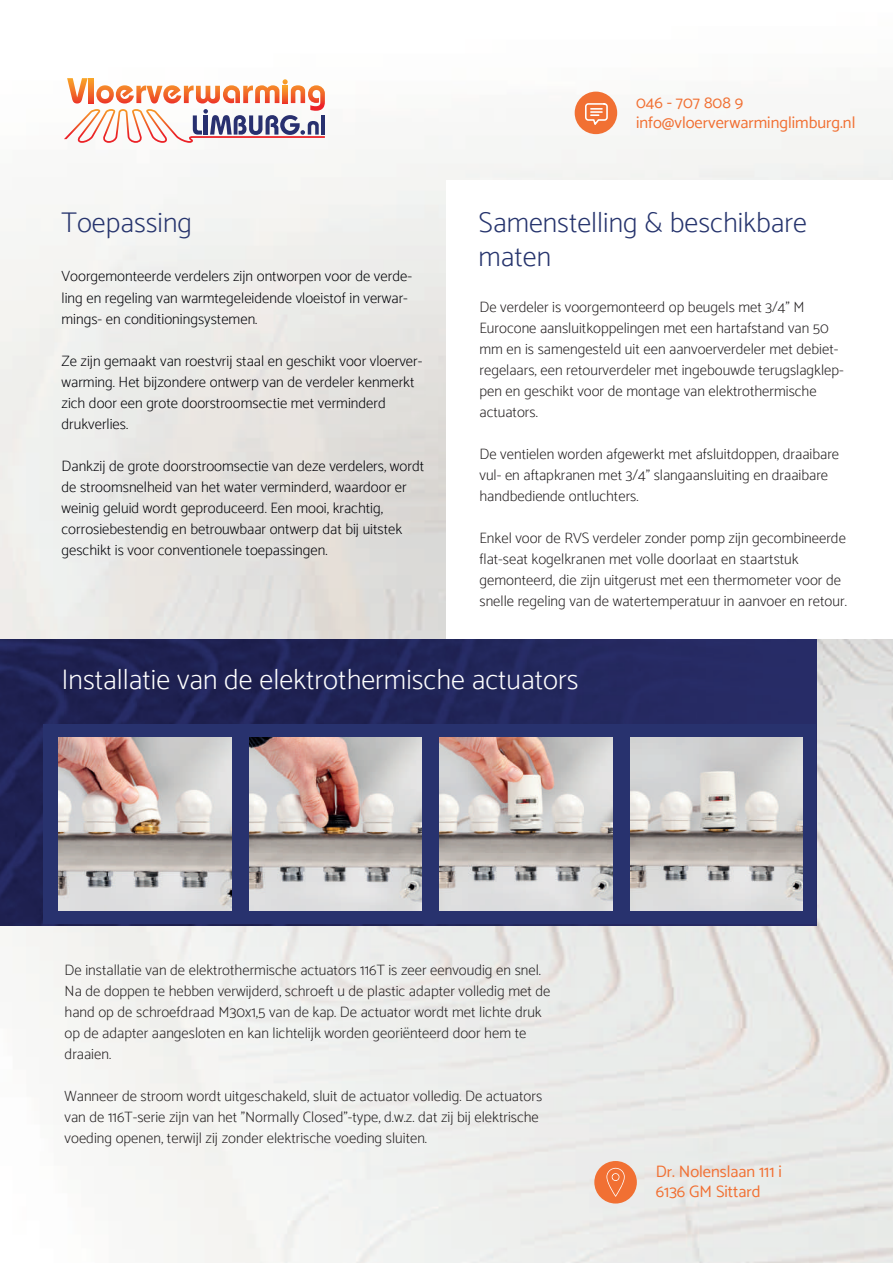
<style>
.page{position:relative;width:893px;height:1263px;background:#fff}
.page>*{position:absolute;margin:0;border:0;box-sizing:border-box;transform-origin:0 0}
.t1{font:200 28.5px "Catamaran";color:#fff}
.t2{font:200 28.5px/34.2px "Catamaran";color:#26346d}
.t3{font:16.5px/19.8px "Catamaran";color:#f17033}
.t4{font:200 15px/21px "Catamaran";color:#231f20}
.t5{font:200 15px/21px "Catamaran";color:#000005}
</style>
<div class="page">
<img style="left:0;top:91px;width:893px;height:1172px">
<div style="left:575px;top:92px;width:42px;height:42px;background:#f17033;border-radius:50%"></div>
<svg style="left:585px;top:103px;width:23px;height:22px"></svg>
<div style="left:594px;top:1161px;width:43px;height:42px;background:#f17033;border-radius:50%"></div>
<svg style="left:606px;top:1168px;width:19px;height:29px"></svg>
<svg style="left:64px;top:78px;width:261px;height:65px"></svg>
<hr style="left:321px;top:115px;width:4px;height:20px;background:#28306f">
<div style="left:446px;top:181px;width:447px;height:458px;background:#fff"></div>
<img style="left:0;top:640px;width:816px;height:285px">
<div style="left:44px;top:724px;width:772px;height:200px;background:#28326e"></div>
<img style="left:630px;top:738px;width:173px;height:172px">
<img style="left:440px;top:738px;width:172px;height:172px">
<img style="left:249px;top:738px;width:173px;height:172px">
<img style="left:59px;top:738px;width:172px;height:172px">
<p class="t3" style="left:636px;top:92px;width:221px">046 - 707 808 9 info@vloerverwarminglimburg.nl</p>
<h1 class="t2" style="left:62px;top:205px;width:132px">Toepassing</h1>
<h1 class="t2" style="left:479px;top:205px;width:330px">Samenstelling &amp; beschikbare maten</h1>
<p class="t5" style="left:62px;top:266px;width:352px">Voorgemonteerde verdelers zijn ontworpen voor de verde&shy;ling en regeling van warmtegeleidende vloeistof in verwar&shy;mings- en conditioningsystemen.</p>
<p class="t5" style="left:62px;top:350px;width:362px">Ze zijn gemaakt van roestvrij staal en geschikt voor vloerver&shy;warming. Het bijzondere ontwerp van de verdeler kenmerkt zich door een grote doorstroomsectie met verminderd drukverlies.</p>
<p class="t5" style="left:62px;top:455px;width:364px">Dankzij de grote doorstroomsectie van deze verdelers, wordt de stroomsnelheid van het water verminderd, waardoor er weinig geluid wordt geproduceerd. Een mooi, krachtig, corrosiebestendig en betrouwbaar ontwerp dat bij uitstek geschikt is voor conventionele toepassingen.</p>
<p class="t4" style="left:479px;top:296px;width:366px">De verdeler is voorgemonteerd op beugels met 3/4" M Eurocone aansluitkoppelingen met een hartafstand van 50 mm en is samengesteld uit een aanvoerverdeler met debiet&shy;regelaars, een retourverdeler met ingebouwde terugslagklep&shy;pen en geschikt voor de montage van elektrothermische actuators.</p>
<p class="t4" style="left:479px;top:443px;width:361px">De ventielen worden afgewerkt met afsluitdoppen, draaibare vul- en aftapkranen met 3/4" slangaansluiting en draaibare handbediende ontluchters.</p>
<p class="t4" style="left:479px;top:527px;width:369px">Enkel voor de RVS verdeler zonder pomp zijn gecombineerde flat-seat kogelkranen met volle doorlaat en staartstuk gemonteerd, die zijn uitgerust met een thermometer voor de snelle regeling van de watertemperatuur in aanvoer en retour.</p>
<h1 class="t1" style="left:62px;top:663px;width:518px">Installatie van de elektrothermische actuators</h1>
<p class="t4" style="left:65px;top:959px;width:487px">De installatie van de elektrothermische actuators 116T is zeer eenvoudig en snel.<br>Na de doppen te hebben verwijderd, schroeft u de plastic adapter volledig met de hand op de schroefdraad M30x1,5 van de kap. De actuator wordt met lichte druk op de adapter aangesloten en kan lichtelijk worden georiënteerd door hem te draaien.</p>
<p class="t4" style="left:65px;top:1085px;width:479px">Wanneer de stroom wordt uitgeschakeld, sluit de actuator volledig. De actuators van de 116T-serie zijn van het "Normally Closed"-type, d.w.z. dat zij bij elektrische voeding openen, terwijl zij zonder elektrische voeding sluiten.</p>
<p class="t3" style="left:656px;top:1161px;width:128px">Dr. Nolenslaan 111 i<br>6136 GM Sittard</p>
</div>
